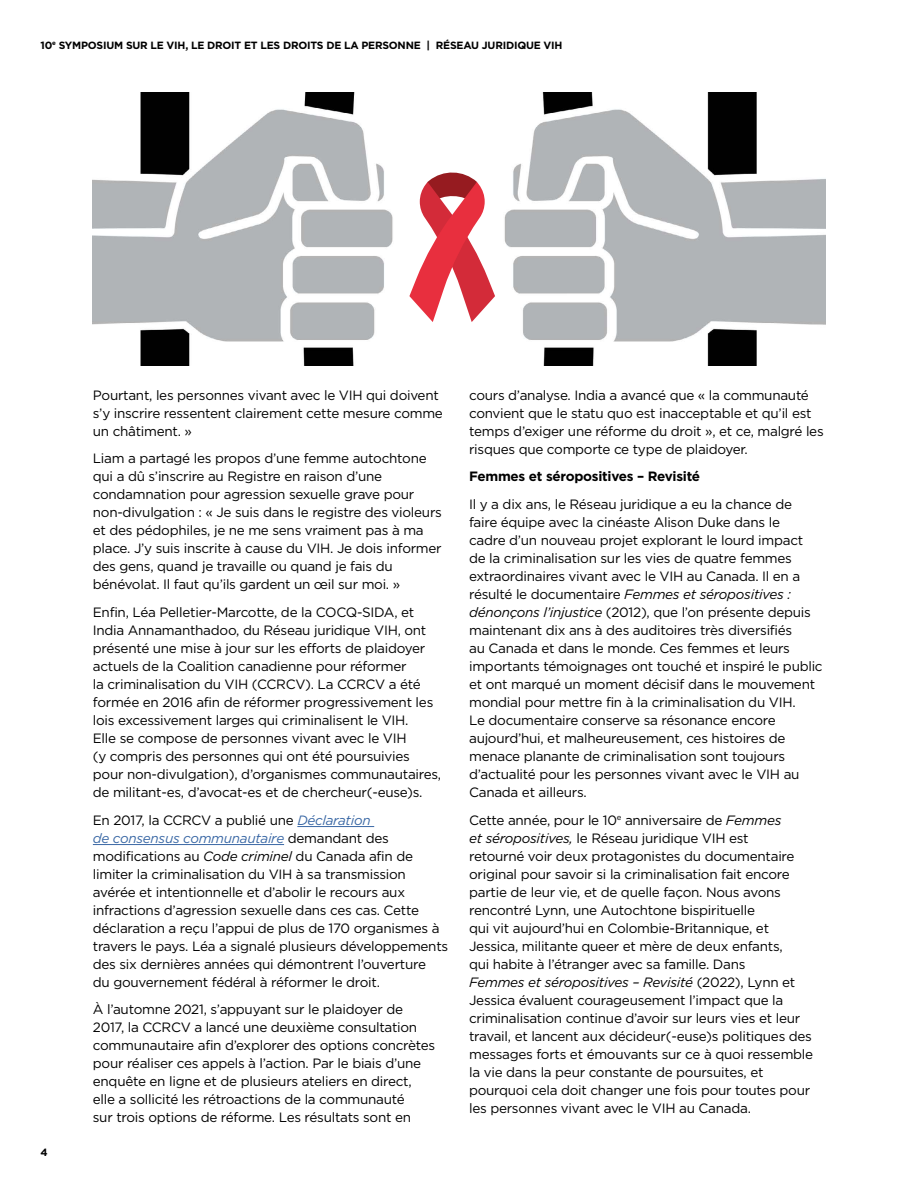
<style>
.page{position:relative;width:918px;height:1188px;background:#fff}
.page>*{position:absolute;margin:0;border:0;box-sizing:border-box;transform-origin:0 0}
.Body_Copy{font:13.5px/18px "Gotham";letter-spacing:-.02em;color:#000}
.Sub_Subs{font:700 13.5px "Gotham";letter-spacing:-.02em;color:#000}
.t1{font:700 10.5px "Gotham";letter-spacing:-.02em;color:#000}
.s1{font-style:italic;color:#3a68a5}
.s2{font-style:italic}
</style>
<div class="page">
<hr style="left:297px;top:826px;width:77px;height:1px;background:#3a68a5">
<hr style="left:93px;top:844px;width:191px;height:1px;background:#3a68a5">
<img style="left:93px;top:93px;width:732px;height:272px">
<svg style="left:409px;top:169px;width:86px;height:153px"></svg>
<p class="t1" style="left:40px;top:38px;width:524px">10<sup>e</sup> SYMPOSIUM SUR LE VIH, LE DROIT ET LES DROITS DE LA PERSONNE | RÉSEAU JURIDIQUE VIH</p>
<p class="t1" style="left:40px;top:1145px;width:9px">4</p>
<p class="Body_Copy" style="left:93px;top:386px;width:352px">Pourtant, les personnes vivant avec le VIH qui doivent s’y inscrire ressentent clairement cette mesure comme un châtiment. »</p>
<p class="Body_Copy" style="left:93px;top:449px;width:351px">Liam a partagé les propos d’une femme autochtone qui a dû s’inscrire au Registre en raison d’une condamnation pour agression sexuelle grave pour non-divulgation : « Je suis dans le registre des violeurs et des pédophiles, je ne me sens vraiment pas à ma place. J’y suis inscrite à cause du VIH. Je dois informer des gens, quand je travaille ou quand je fais du bénévolat. Il faut qu’ils gardent un œil sur moi. »</p>
<p class="Body_Copy" style="left:93px;top:603px;width:350px">Enfin, Léa Pelletier-Marcotte, de la COCQ-SIDA, et India Annamanthadoo, du Réseau juridique VIH, ont présenté une mise à jour sur les efforts de plaidoyer actuels de la Coalition canadienne pour réformer<br>la criminalisation du VIH (CCRCV). La CCRCV a été formée en 2016 afin de réformer progressivement les lois excessivement larges qui criminalisent le VIH.<br>Elle se compose de personnes vivant avec le VIH<br>(y compris des personnes qui ont été poursuivies pour non-divulgation), d’organismes communautaires, de militant-es, d’avocat-es et de chercheur(-euse)s.</p>
<p class="Body_Copy" style="left:93px;top:811px;width:357px">En 2017, la CCRCV a publié une <span class="s1">Déclaration<br>de consensus communautaire</span> demandant des modifications au <span class="s2">Code criminel</span> du Canada afin de limiter la criminalisation du VIH à sa transmission avérée et intentionnelle et d’abolir le recours aux infractions d’agression sexuelle dans ces cas. Cette déclaration a reçu l’appui de plus de 170 organismes à travers le pays. Léa a signalé plusieurs développements des six dernières années qui démontrent l’ouverture<br>du gouvernement fédéral à réformer le droit.</p>
<p class="Body_Copy" style="left:93px;top:1000px;width:344px">À l’automne 2021, s’appuyant sur le plaidoyer de 2017, la CCRCV a lancé une deuxième consultation communautaire afin d’explorer des options concrètes pour réaliser ces appels à l’action. Par le biais d’une enquête en ligne et de plusieurs ateliers en direct, elle a sollicité les rétroactions de la communauté<br>sur trois options de réforme. Les résultats sont en</p>
<p class="Body_Copy" style="left:469px;top:386px;width:356px">cours d’analyse. India a avancé que « la communauté convient que le statu quo est inacceptable et qu’il est temps d’exiger une réforme du droit », et ce, malgré les risques que comporte ce type de plaidoyer.</p>
<p class="Sub_Subs" style="left:469px;top:468px;width:233px">Femmes et séropositives – Revisité</p>
<p class="Body_Copy" style="left:469px;top:495px;width:355px">Il y a dix ans, le Réseau juridique a eu la chance de faire équipe avec la cinéaste Alison Duke dans le<br>cadre d’un nouveau projet explorant le lourd impact de la criminalisation sur les vies de quatre femmes extraordinaires vivant avec le VIH au Canada. Il en a résulté le documentaire <span class="s2">Femmes et séropositives : dénonçons l’injustice</span> (2012), que l’on présente depuis maintenant dix ans à des auditoires très diversifiés<br>au Canada et dans le monde. Ces femmes et leurs importants témoignages ont touché et inspiré le public et ont marqué un moment décisif dans le mouvement mondial pour mettre fin à la criminalisation du VIH.<br>Le documentaire conserve sa résonance encore aujourd’hui, et malheureusement, ces histoires de menace planante de criminalisation sont toujours d’actualité pour les personnes vivant avec le VIH au Canada et ailleurs.</p>
<p class="Body_Copy" style="left:469px;top:811px;width:346px">Cette année, pour le 10<sup>e</sup> anniversaire de <span class="s2">Femmes<br>et séropositives,</span> le Réseau juridique VIH est<br>retourné voir deux protagonistes du documentaire original pour savoir si la criminalisation fait encore partie de leur vie, et de quelle façon. Nous avons rencontré Lynn, une Autochtone bispirituelle<br>qui vit aujourd’hui en Colombie-Britannique, et Jessica, militante queer et mère de deux enfants,<br>qui habite à l’étranger avec sa famille. Dans<br><span class="s2">Femmes et séropositives – Revisité</span> (2022), Lynn et Jessica évaluent courageusement l’impact que la criminalisation continue d’avoir sur leurs vies et leur travail, et lancent aux décideur(-euse)s politiques des messages forts et émouvants sur ce à quoi ressemble la vie dans la peur constante de poursuites, et pourquoi cela doit changer une fois pour toutes pour les personnes vivant avec le VIH au Canada.</p>
</div>
